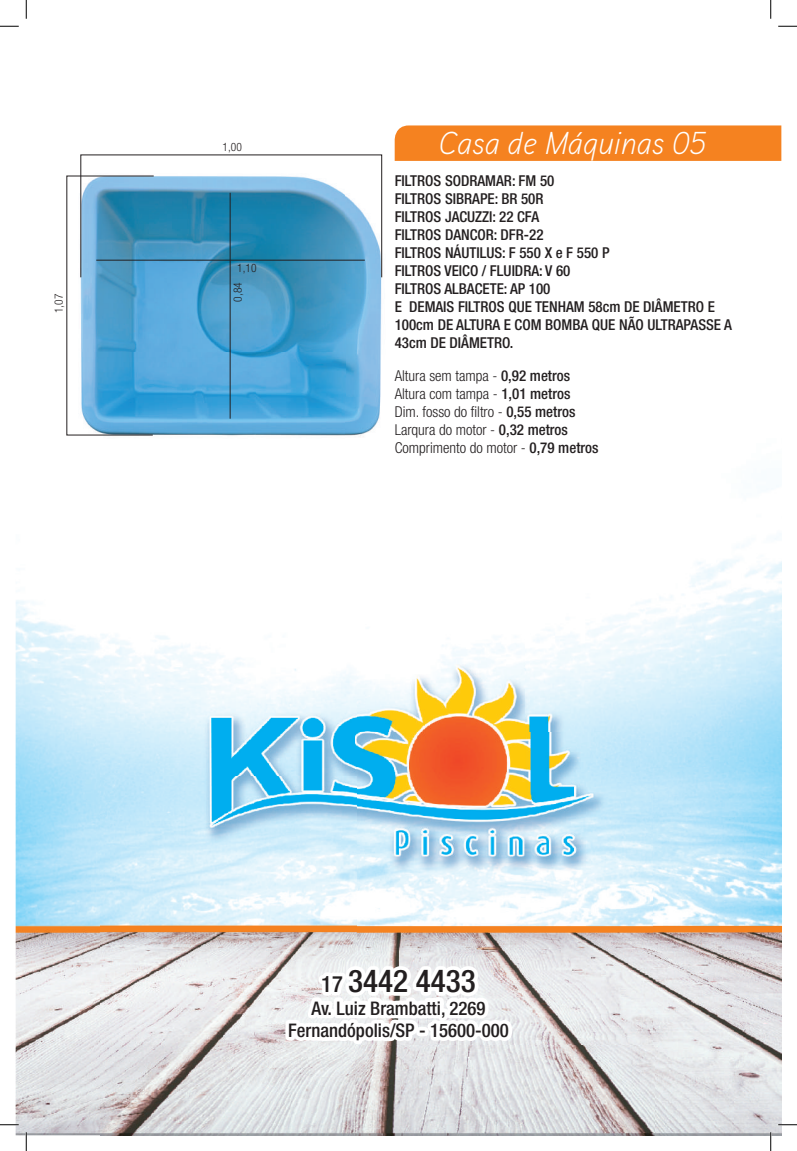
<style>
.page{position:relative;width:797px;height:1151px;background:#fff}
.page>*{position:absolute;margin:0;border:0;box-sizing:border-box;transform-origin:0 0}
.t1{font:italic 300 31.62px "Aaux Pro";color:#fff}
.t2{font:500 condensed 31.25px "Helvetica Neue LT Pro";color:#231f20}
.t3{font:500 condensed 18.75px/22.5px "Helvetica Neue LT Pro";color:#231f20;text-align:center}
.t4{font:500 condensed 15px/18px "Helvetica Neue LT Pro";color:#231f20}
.t5{font:300 condensed 15px/18px "Helvetica Neue LT Pro";color:#231f20}
.t6{font:300 condensed 11.5px "Helvetica Neue LT Pro";color:#231f20}
.s1{font-weight:500}
.s2{font-size:22.5px}
</style>
<div class="page">
<img style="left:526px;top:16px;width:255px;height:716px">
<img style="left:16px;top:600px;width:84px;height:535px">
<img style="left:356px;top:636px;width:170px;height:96px">
<img style="left:100px;top:634px;width:256px;height:501px">
<img style="left:356px;top:732px;width:425px;height:403px">
<div style="left:394px;top:125px;width:387px;height:36px;background:#f58220"></div>
<img style="left:155px;top:174px;width:228px;height:263px">
<svg style="left:66px;top:175px;width:89px;height:261px"></svg>
<hr style="left:230px;top:193px;width:1px;height:226px;background:#231f20">
<hr style="left:96px;top:260px;width:269px;height:1px;background:#231f20">
<svg style="left:282px;top:937px;width:234px;height:151px"></svg>
<svg style="left:0;top:25px;width:19px;height:2px"></svg>
<svg style="left:778px;top:25px;width:19px;height:2px"></svg>
<svg style="left:0;top:1124px;width:19px;height:1px"></svg>
<svg style="left:778px;top:1124px;width:19px;height:1px"></svg>
<svg style="left:25px;top:0;width:2px;height:19px"></svg>
<svg style="left:25px;top:1132px;width:2px;height:19px"></svg>
<svg style="left:770px;top:0;width:1px;height:19px"></svg>
<svg style="left:770px;top:1132px;width:1px;height:19px"></svg>
<p class="t6" style="left:52px;top:313px;width:21px;rotate:-90deg">1,07</p>
<p class="t6" style="left:222px;top:140px;width:21px">1,00</p>
<p class="t6" style="left:237px;top:261px;width:21px">1,10</p>
<p class="t6" style="left:231px;top:302px;width:21px;rotate:-90deg">0,84</p>
<h1 class="t1" style="left:438px;top:123px;width:269px">Casa de Máquinas 05</h1>
<p class="t4" style="left:394px;top:172px;width:339px">FILTROS SODRAMAR: FM 50<br>FILTROS SIBRAPE: BR 50R<br>FILTROS JACUZZI: 22 CFA<br>FILTROS DANCOR: DFR-22<br>FILTROS NÁUTILUS: F 550 X e F 550 P<br>FILTROS VEICO / FLUIDRA: V 60<br>FILTROS ALBACETE: AP 100<br>E DEMAIS FILTROS QUE TENHAM 58cm DE DIÂMETRO E<br>100cm DE ALTURA E COM BOMBA QUE NÃO ULTRAPASSE A<br>43cm DE DIÂMETRO.</p>
<p class="t5" style="left:394px;top:366px;width:205px">Altura sem tampa - <span class="s1">0,92 metros<br></span>Altura com tampa - <span class="s1">1,01 metros<br></span>Dim. fosso do filtro - <span class="s1">0,55 metros<br></span>Larqura do motor - <span class="s1">0,32 metros<br></span>Comprimento do motor - <span class="s1">0,79 metros</span></p>
<h2 class="t2" style="left:321px;top:962px;width:156px"><span class="s2">17</span> 3442 4433</h2>
<p class="t3" style="left:288px;top:996px;width:222px">Av. Luiz Brambatti, 2269<br>Fernandópolis/SP - 15600-000</p>
</div>
